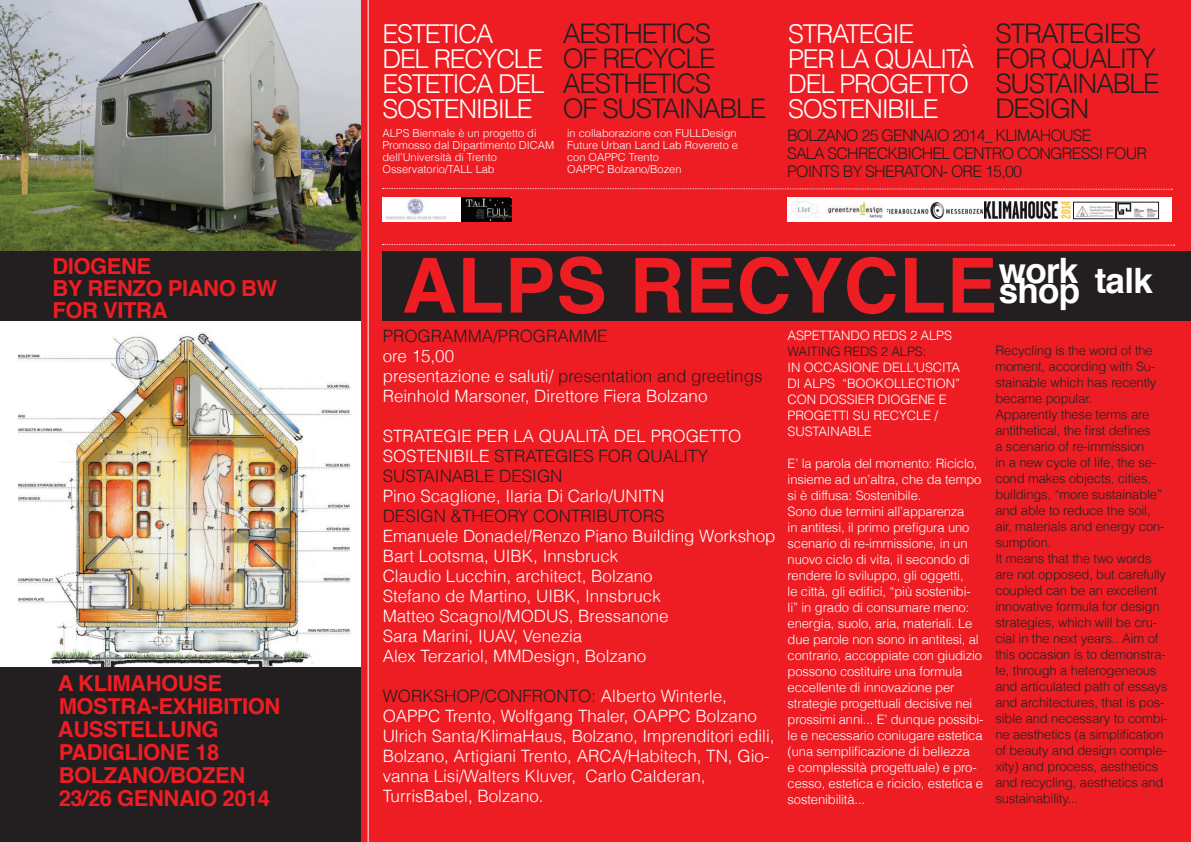
<style>
.page{position:relative;width:1191px;height:842px;background:#ee1d23}
.page>*{position:absolute;margin:0;border:0;box-sizing:border-box;transform-origin:0 0}
.t1{font:700 76px "Helvetica";letter-spacing:.01em;color:#ee1d23}
.t2{font:700 35px "Helvetica";letter-spacing:-.02em;color:#fff}
.t3{font:300 27px/25px "Helvetica";letter-spacing:-.05em;color:#231f20}
.t4{font:300 26px/25px "Helvetica";letter-spacing:-.05em;color:#fff}
.t5{font:700 22px/23px "Helvetica";letter-spacing:-.02em;color:#ee1d23}
.t6{font:300 17px/20px "Helvetica";color:#fff}
.t7{font:300 17px "Helvetica";color:#231f20}
.t8{font:300 16px/18px "Helvetica";letter-spacing:-.05em;color:#231f20}
.t9{font:300 13px/16px "Helvetica";letter-spacing:-.01em;color:#fff}
.t10{font:300 13px/16px "Helvetica";letter-spacing:-.01em;color:#231f20}
.t11{font:300 11px/12px "Helvetica";color:#fff}
.s1{color:#231f20}
</style>
<div class="page">
<div style="left:383px;top:251px;width:808px;height:70px;background:#231f20"></div>
<img style="left:0;top:0;width:360px;height:251px">
<img style="left:11px;top:321px;width:349px;height:346px">
<div style="left:0;top:321px;width:11px;height:346px;background:#fff"></div>
<div style="left:0;top:667px;width:360px;height:175px;background:#231f20"></div>
<div style="left:0;top:251px;width:360px;height:70px;background:#231f20"></div>
<svg style="left:382px;top:188px;width:790px;height:2px"></svg>
<svg style="left:382px;top:244px;width:792px;height:2px"></svg>
<hr style="left:368px;top:0;width:1px;height:842px;background:#fff">
<div style="left:787px;top:197px;width:384px;height:25px;background:#fff"></div>
<img style="left:827px;top:202px;width:155px;height:17px">
<img style="left:984px;top:202px;width:172px;height:17px">
<img style="left:792px;top:201px;width:28px;height:17px">
<div style="left:382px;top:197px;width:130px;height:25px;background:#fff"></div>
<img style="left:385px;top:198px;width:61px;height:22px">
<img style="left:461px;top:197px;width:51px;height:25px">
<div style="left:1073px;top:202px;width:42px;height:17px;border:1px solid #231f20"></div>
<div style="left:1116px;top:202px;width:42px;height:17px;border:1px solid #231f20"></div>
<h3 class="t5" style="left:52px;top:255px;width:226px;line-height:22px">DIOGENE<br>BY RENZO PIANO BW<br>FOR VITRA</h3>
<h3 class="t5" style="left:58px;top:672px;width:224px">A KLIMAHOUSE<br>MOSTRA-EXHIBITION<br>AUSSTELLUNG<br>PADIGLIONE 18<br>BOLZANO/BOZEN<br>23/26 GENNAIO 2014</h3>
<h3 class="t4" style="left:382px;top:20px;width:163px">ESTETICA<br>DEL RECYCLE<br>ESTETICA DEL<br>SOSTENIBILE</h3>
<h3 class="t3" style="left:563px;top:20px;width:205px">AESTHETICS<br>OF RECYCLE<br>AESTHETICS<br>OF SUSTAINABLE</h3>
<h3 class="t3" style="left:995px;top:20px;width:166px">STRATEGIES<br>FOR QUALITY<br>SUSTAINABLE<br>DESIGN</h3>
<p class="t11" style="left:567px;top:127px;width:172px">in collaborazione con FULLDesign<br>Future Urban Land Lab Rovereto e con OAPPC Trento<br>OAPPC Bolzano/Bozen</p>
<p class="t8" style="left:787px;top:125px;width:361px">BOLZANO 25 GENNAIO 2014_ KLIMAHOUSE<br>SALA SCHRECKBICHEL CENTRO CONGRESSI FOUR<br>POINTS BY SHERATON- ORE 15,00</p>
<h3 class="t4" style="left:788px;top:20px;width:187px">STRATEGIE<br>PER LA QUALITÀ<br>DEL PROGETTO<br>SOSTENIBILE</h3>
<p class="t11" style="left:382px;top:127px;width:173px">ALPS Biennale è un progetto di<br>Promosso dal Dipartimento DICAM dell’Università di Trento<br>Osservatorio/TALL Lab</p>
<h1 class="t1" style="left:402px;top:224px;width:597px">ALPS RECYCLE</h1>
<h2 class="t2" style="left:998px;top:243px;width:81px">work</h2>
<h2 class="t2" style="left:998px;top:263px;width:83px">shop</h2>
<h2 class="t2" style="left:1094px;top:253px;width:60px">talk</h2>
<h3 class="t7" style="left:383px;top:323px;width:226px">PROGRAMMA/PROGRAMME</h3>
<h3 class="t6" style="left:383px;top:346px;width:381px">ore 15,00<br>presentazione e saluti/ <span class="s1">presentation and greetings<br></span>Reinhold Marsoner, Direttore Fiera Bolzano</h3>
<h3 class="t6" style="left:383px;top:426px;width:360px">STRATEGIE PER LA QUALITÀ DEL PROGETTO<br>SOSTENIBILE <span class="s1">STRATEGIES FOR QUALITY<br>SUSTAINABLE DESIGN</span></h3>
<h3 class="t6" style="left:383px;top:486px;width:283px">Pino Scaglione, Ilaria Di Carlo/UNITN</h3>
<h3 class="t7" style="left:383px;top:503px;width:283px">DESIGN &amp;THEORY CONTRIBUTORS</h3>
<p class="t6" style="left:383px;top:526px;width:394px">Emanuele Donadel/Renzo Piano Building Workshop Bart Lootsma, UIBK, Innsbruck<br>Claudio Lucchin, architect, Bolzano<br>Stefano de Martino, UIBK, Innsbruck<br>Matteo Scagnol/MODUS, Bressanone<br>Sara Marini, IUAV, Venezia<br>Alex Terzariol, MMDesign, Bolzano</p>
<p class="t6" style="left:383px;top:686px;width:393px"><span class="s1">WORKSHOP/CONFRONTO:</span> Alberto Winterle, OAPPC Trento, Wolfgang Thaler, OAPPC Bolzano Ulrich Santa/KlimaHaus, Bolzano, Imprenditori edili, Bolzano, Artigiani Trento, ARCA/Habitech, TN, Gio&shy;vanna Lisi/Walters Kluver, Carlo Calderan, TurrisBabel, Bolzano.</p>
<p class="t9" style="left:787px;top:326px;width:166px">ASPETTANDO REDS 2 ALPS</p>
<p class="t10" style="left:787px;top:342px;width:140px">WAITING REDS 2 ALPS:</p>
<p class="t9" style="left:787px;top:358px;width:174px">IN OCCASIONE DELL’USCITA<br>DI ALPS “BOOKOLLECTION”<br>CON DOSSIER DIOGENE E<br>PROGETTI SU RECYCLE /<br>SUSTAINABLE</p>
<p class="t9" style="left:787px;top:454px;width:197px">E’ la parola del momento: Riciclo, insieme ad un’altra, che da tempo si è diffusa: Sostenibile.<br>Sono due termini all’apparenza<br>in antitesi, il primo prefigura uno scenario di re-immissione, in un nuovo ciclo di vita, il secondo di rendere lo sviluppo, gli oggetti,<br>le città, gli edifici, “più sostenibi&shy;li” in grado di consumare meno: energia, suolo, aria, materiali. Le due parole non sono in antitesi, al contrario, accoppiate con giudizio possono costituire una formula eccellente di innovazione per strategie progettuali decisive nei prossimi anni... E’ dunque possibi&shy;le e necessario coniugare estetica (una semplificazione di bellezza<br>e complessità progettuale) e pro&shy;cesso, estetica e riciclo, estetica e sostenibilità...</p>
<p class="t10" style="left:995px;top:342px;width:174px">Recycling is the word of the moment, according with Su&shy;stainable which has recently became popular.<br>Apparently these terms are antithetical, the first defines<br>a scenario of re-immission<br>in a new cycle of life, the se&shy;cond makes objects, cities, buildings, “more sustainable” and able to reduce the soil, air, materials and energy con&shy;sumption.<br>It means that the two words are not opposed, but carefully coupled can be an excellent innovative formula for design strategies, which will be cru&shy;cial in the next years.. Aim of this occasion is to demonstra&shy;te, through a heterogeneous and articulated path of essays and architectures, that is pos&shy;sible and necessary to combi&shy;ne aesthetics (a simplification of beauty and design comple&shy;xity) and process, aesthetics and recycling, aesthetics and sustainability...</p>
</div>
